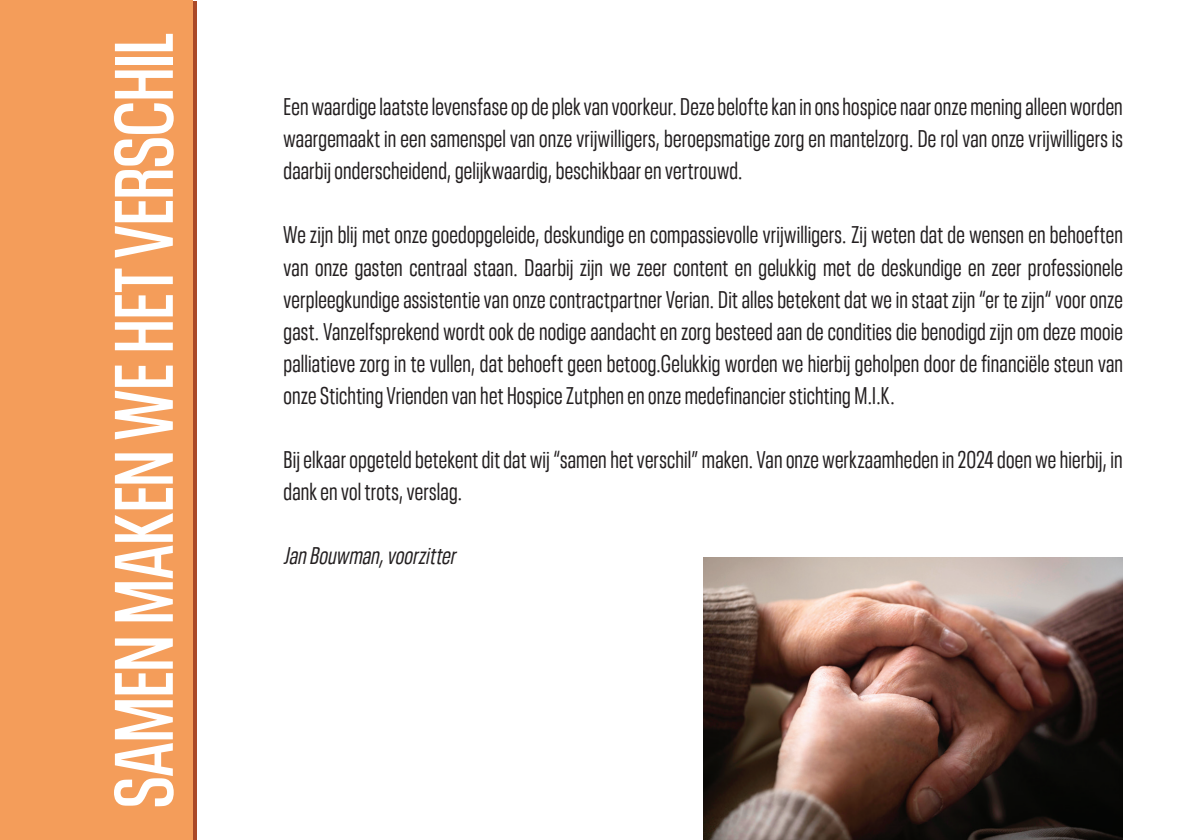
<style>
.page{position:relative;width:1191px;height:840px;background:#fff}
.page>*{position:absolute;margin:0;border:0;box-sizing:border-box;transform-origin:0 0}
.t1{font:600 condensed 82px "Neue Plak";letter-spacing:-.005em;color:#fff}
.t2{font:condensed 24px/32px "Neue Plak";letter-spacing:.005em;color:#231f20;text-align:justify}
.t3{font:italic condensed 24px "Neue Plak";color:#231f20}
</style>
<div class="page">
<img style="left:703px;top:557px;width:420px;height:282px">
<div style="left:0;top:1px;width:193px;height:838px;background:#f49d5a"></div>
<hr style="left:193px;top:1px;width:4px;height:838px;background:#aa4927">
<h1 class="t1" style="left:86px;top:807px;width:775px;rotate:-90deg">SAMEN MAKEN WE HET VERSCHIL</h1>
<p class="t2" style="left:283px;top:89px;width:841px">Een waardige laatste levensfase op de plek van voorkeur. Deze belofte kan in ons hospice naar onze mening alleen worden waargemaakt in een samenspel van onze vrijwilligers, beroepsmatige zorg en mantelzorg. De rol van onze vrijwilligers is daarbij onderscheidend, gelijkwaardig, beschikbaar en vertrouwd.</p>
<p class="t2" style="left:283px;top:217px;width:841px">We zijn blij met onze goedopgeleide, deskundige en compassievolle vrijwilligers. Zij weten dat de wensen en behoeften van onze gasten centraal staan. Daarbij zijn we zeer content en gelukkig met de deskundige en zeer professionele verpleegkundige assistentie van onze contractpartner Verian. Dit alles betekent dat we in staat zijn “er te zijn“ voor onze gast. Vanzelfsprekend wordt ook de nodige aandacht en zorg besteed aan de condities die benodigd zijn om deze mooie palliatieve zorg in te vullen, dat behoeft geen betoog.Gelukkig worden we hierbij geholpen door de financiële steun van onze Stichting Vrienden van het Hospice Zutphen en onze medefinancier stichting M.I.K.</p>
<p class="t2" style="left:283px;top:441px;width:840px">Bij elkaar opgeteld betekent dit dat wij “samen het verschil” maken. Van onze werkzaamheden in 2024 doen we hierbij, in dank en vol trots, verslag.</p>
<p class="t3" style="left:283px;top:538px;width:179px">JanBouwman,voorzitter</p>
</div>
